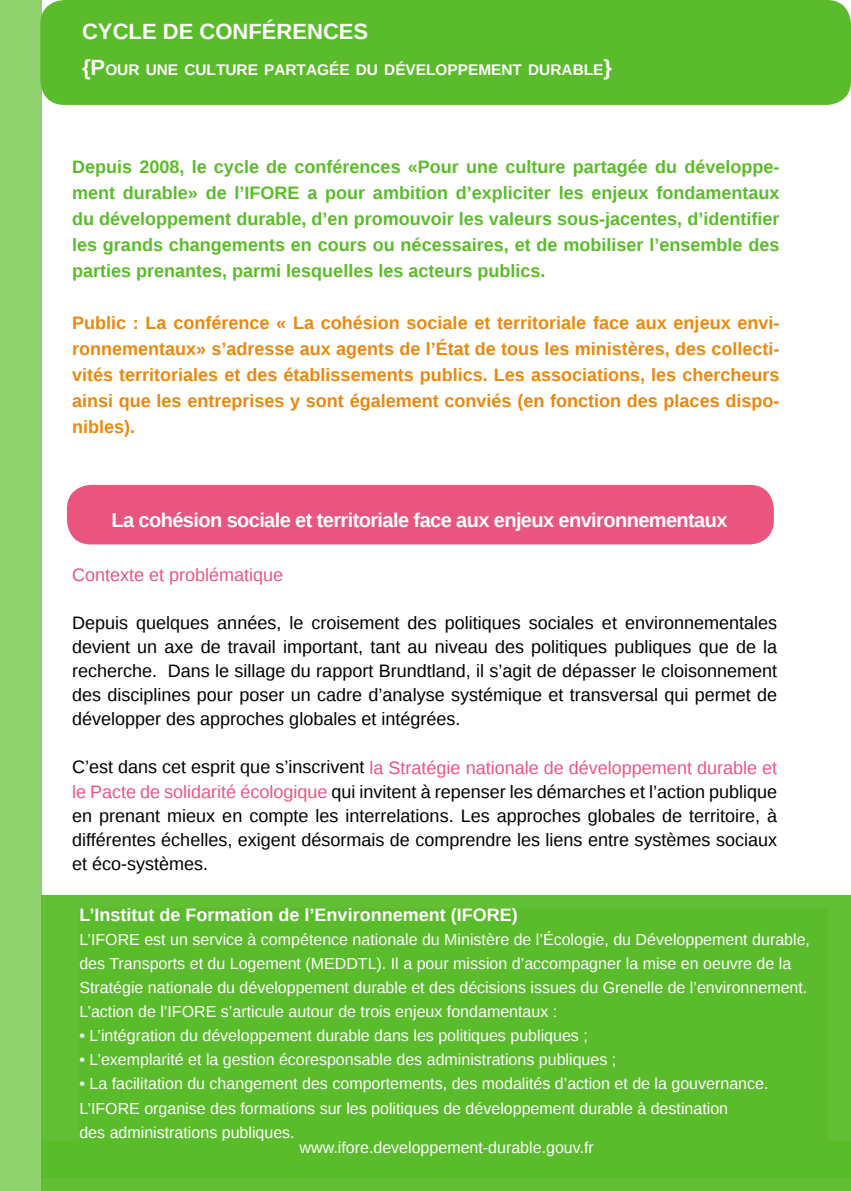
<style>
.page{position:relative;width:851px;height:1191px;background:#fff}
.page>*{position:absolute;margin:0;border:0;box-sizing:border-box;transform-origin:0 0}
.t1{font:700 22px "Liberation Sans";color:#fff}
.t2{font:700 20px "Liberation Sans";letter-spacing:-.03em;color:#fff}
.t3{font:18px/24px "Liberation Sans";color:#000;text-align:justify}
.t4{font:700 18px/26px "Liberation Sans";color:#5bbc2b;text-align:justify}
.t5{font:700 18px/26px "Liberation Sans";color:#eb880e;text-align:justify}
.t6{font:700 18px "Liberation Sans";color:#fff}
.t7{font:18px "Liberation Sans";color:#ea5580}
.t8{font:16px/24px "Liberation Sans";color:#fff}
.t9{font:700 15.4px "Liberation Sans";color:#fff}
.s1{font-style:inherit}
.s2{font-size:22px}
.s3{color:#ea5580}
</style>
<div class="page">
<div style="left:0;top:0;width:42px;height:1191px;background:#8ed16d"></div>
<div style="left:41px;top:895px;width:809px;height:296px;background:#62be34"></div>
<div style="left:79px;top:908px;width:749px;height:268px;background:#5bbc2b"></div>
<div style="left:43px;top:1141px;width:807px;height:36px;background:#5bbc2b"></div>
<div style="left:40px;top:0;width:810px;height:105px;background:#5bbc2b;border-radius:24px"></div>
<div style="left:67px;top:485px;width:706px;height:59px;background:#ea5580;border-radius:24px"></div>
<h1 class="t1" style="left:82px;top:16px;width:288px">CYCLE DE CONF<span class="s1">é</span>RENCES</h1>
<p class="t9" style="left:82px;top:59px;width:345px"><span class="s2">{P</span>OUR UNE CULTURE PARTAGÉE DU DÉVELOPPE</p>
<p class="t9" style="left:478px;top:59px;width:135px">MENT DURABLE<span class="s2">}</span></p>
<p class="t4" style="left:72px;top:153px;width:708px">Depuis 2008, le cycle de conférences «Pour une culture partagée du développe&shy;ment durable» de l’IFORE a pour ambition d’expliciter les enjeux fondamentaux du développement durable, d’en promouvoir les valeurs sous-jacentes, d’identifier les grands changements en cours ou nécessaires, et de mobiliser l’ensemble des parties prenantes, parmi lesquelles les acteurs publics.</p>
<p class="t5" style="left:72px;top:309px;width:708px">Public : La conférence « La cohésion sociale et territoriale face aux enjeux envi&shy;ronnementaux» s’adresse aux agents de l’État de tous les ministères, des collecti&shy;vités territoriales et des établissements publics. Les associations, les chercheurs ainsi que les entreprises y sont également conviés (en fonction des places dispo&shy;nibles).</p>
<p class="t2" style="left:111px;top:506px;width:617px">La cohésion sociale et territoriale face aux enjeux environnementaux</p>
<p class="t7" style="left:72px;top:565px;width:213px">Contexte et problématique</p>
<p class="t3" style="left:72px;top:612px;width:706px">Depuis quelques années, le croisement des politiques sociales et environnementales devient un axe de travail important, tant au niveau des politiques publiques que de la recherche. Dans le sillage du rapport Brundtland, il s’agit de dépasser le cloisonnement des disciplines pour poser un cadre d’analyse systémique et transversal qui permet de développer des approches globales et intégrées.</p>
<p class="t3" style="left:72px;top:756px;width:706px">C’est dans cet esprit que s’inscrivent <span class="s3">la Stratégie nationale de développement durable et le Pacte de solidarité écologique</span> qui invitent à repenser les démarches et l’action publique en prenant mieux en compte les interrelations. Les approches globales de territoire, à différentes échelles, exigent désormais de comprendre les liens entre systèmes sociaux et éco-systèmes.</p>
<p class="t6" style="left:79px;top:902px;width:440px">L’Institut de Formation de l’Environnement (IFORE)</p>
<p class="t8" style="left:79px;top:928px;width:732px">L’IFORE est un service à compétence nationale du Ministère de l’Écologie, du Développement durable, des Transports et du Logement (MEDDTL). Il a pour mission d’accompagner la mise en oeuvre de la Stratégie nationale du développement durable et des décisions issues du Grenelle de l’environnement.<br>L’action de l’IFORE s’articule autour de trois enjeux fondamentaux :</p>
<p class="t8" style="left:79px;top:1024px;width:510px">• L’intégration du développement durable dans les politiques publiques ;</p>
<p class="t8" style="left:79px;top:1048px;width:538px">• L’exemplarité et la gestion écoresponsable des administrations publiques ;</p>
<p class="t8" style="left:79px;top:1072px;width:690px">• La facilitation du changement des comportements, des modalités d’action et de la gouvernance.<br>L’IFORE organise des formations sur les politiques de développement durable à destination<br>des administrations publiques.</p>
<p class="t8" style="left:299px;top:1136px;width:296px">www.ifore.developpement-durable.gouv.fr</p>
</div>
